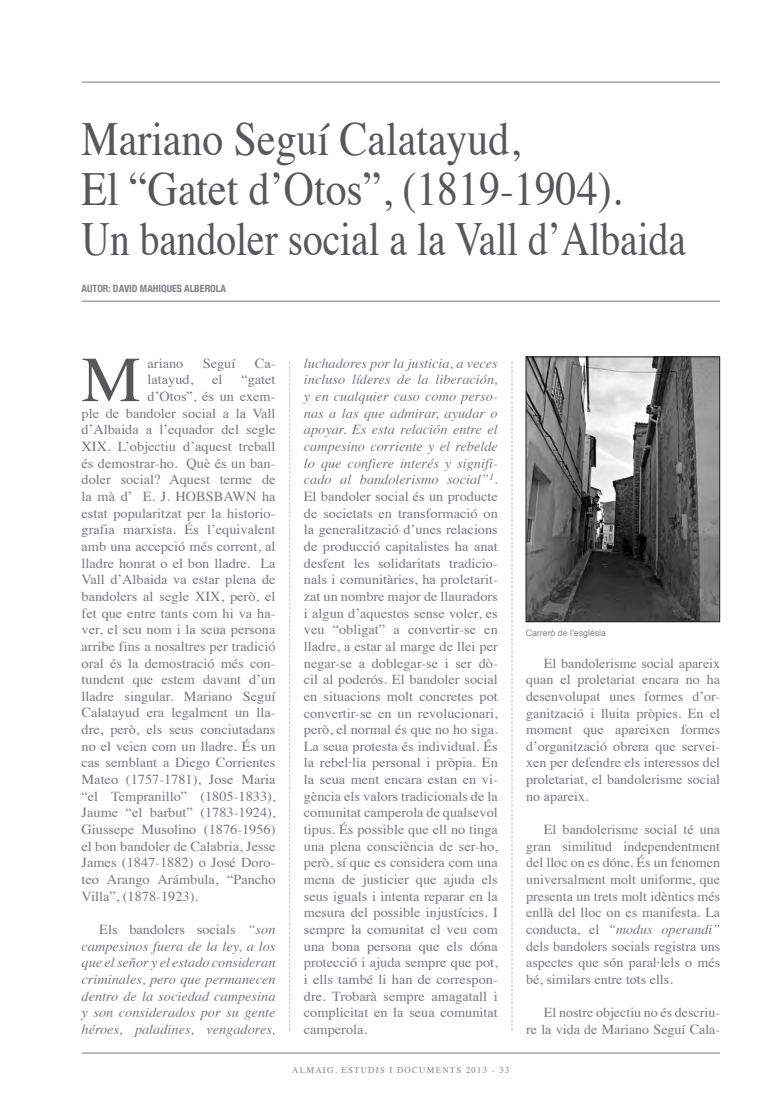
<style>
.page{position:relative;width:784px;height:1102px;background:#fff}
.page>*{position:absolute;margin:0;border:0;box-sizing:border-box;transform-origin:0 0}
.t1{font:64.12px "Times";color:#57585a;scale:1.04 1}
.t2{font:47.5px/50px "Times";color:#57585a;scale:.88 1}
.t3{font:13.75px/16.6px "Times";color:#76787b;text-align:justify;scale:1.04 1}
.t4{font:13.75px/16.6px "Times";color:#76787b;text-align:justify}
.t5{font:italic 13.75px/16.6px "Times";color:#76787b;text-align:justify;scale:1.04 1}
.t6{font:700 condensed 10px "Helvetica Neue";color:#808285}
.t7{font:8.75px "Times";letter-spacing:.14em;color:#808285}
.t8{font:8.75px "Helvetica";color:#808285}
.s1{font-style:normal}
.s2{font-style:italic}
.s3{color:#76787b}
</style>
<div class="page">
<hr style="left:81px;top:81px;width:638px;height:2px;background:#939598">
<hr style="left:81px;top:1052px;width:638px;height:2px;background:#939598">
<hr style="left:81px;top:301px;width:638px;height:1px;background:#939598">
<svg style="left:289px;top:361px;width:1px;height:670px"></svg>
<svg style="left:511px;top:361px;width:1px;height:670px"></svg>
<img style="left:527px;top:358px;width:190px;height:262px">
<div style="left:525px;top:356px;width:194px;height:266px;border:1px solid #231f20"></div>
<h2 class="t2" style="left:82px;top:119px;width:687px">Mariano Seguí Calatayud,<br>El “Gatet d’Otos”, (1819-1904).<br>Un bandoler social a la Vall d’Albaida</h2>
<p class="t6" style="left:82px;top:282px;width:146px">AUTOR: DAVID MAHIQUES ALBEROLA</p>
<h1 class="t1" style="left:81px;top:353px;width:58px">M</h1>
<p class="t3" style="left:147px;top:356px;width:36px">ariano</p>
<p class="t3" style="left:203px;top:356px;width:33px">Seguí</p>
<p class="t3" style="left:255px;top:356px;width:21px">Ca-</p>
<p class="t3" style="left:147px;top:373px;width:45px">latayud,</p>
<p class="t3" style="left:212px;top:373px;width:11px">el</p>
<p class="t3" style="left:241px;top:373px;width:34px">“gatet</p>
<p class="t3" style="left:147px;top:389px;width:124px">d’Otos”, és un exem-</p>
<p class="t3" style="left:81px;top:406px;width:188px">ple de bandoler social a la Vall</p>
<p class="t3" style="left:81px;top:423px;width:188px">d’Albaida a l’equador del segle</p>
<p class="t3" style="left:81px;top:439px;width:188px">XIX. L’objectiu d’aquest treball</p>
<p class="t3" style="left:81px;top:456px;width:188px">és demostrar-ho. Què és un ban-</p>
<p class="t3" style="left:81px;top:473px;width:188px">doler social? Aquest terme de</p>
<p class="t3" style="left:81px;top:489px;width:188px">la mà d’ E. J. HOBSBAWN ha</p>
<p class="t3" style="left:81px;top:506px;width:188px">estat popularitzat per la historio-</p>
<p class="t3" style="left:81px;top:523px;width:188px">grafia marxista. És l’equivalent</p>
<p class="t3" style="left:81px;top:539px;width:188px">amb una accepció més corrent, al</p>
<p class="t3" style="left:81px;top:556px;width:188px">lladre honrat o el bon lladre. La</p>
<p class="t3" style="left:81px;top:573px;width:188px">Vall d’Albaida va estar plena de</p>
<p class="t3" style="left:81px;top:589px;width:188px">bandolers al segle XIX, però, el</p>
<p class="t3" style="left:81px;top:606px;width:188px">fet que entre tants com hi va ha-</p>
<p class="t3" style="left:81px;top:622px;width:188px">ver, el seu nom i la seua persona</p>
<p class="t3" style="left:81px;top:639px;width:188px">arribe fins a nosaltres per tradició</p>
<p class="t3" style="left:81px;top:656px;width:188px">oral és la demostració més con-</p>
<p class="t3" style="left:81px;top:672px;width:188px">tundent que estem davant d’un</p>
<p class="t3" style="left:81px;top:689px;width:188px">lladre singular. Mariano Seguí</p>
<p class="t3" style="left:81px;top:706px;width:188px">Calatayud era legalment un lla-</p>
<p class="t3" style="left:81px;top:722px;width:188px">dre, però, els seus conciutadans</p>
<p class="t3" style="left:81px;top:739px;width:188px">no el veien com un lladre. És un</p>
<p class="t3" style="left:81px;top:756px;width:188px">cas semblant a Diego Corrientes</p>
<p class="t3" style="left:81px;top:772px;width:188px">Mateo (1757-1781), Jose Maria</p>
<p class="t3" style="left:81px;top:789px;width:188px">“el Tempranillo” (1805-1833),</p>
<p class="t3" style="left:81px;top:806px;width:188px">Jaume “el barbut” (1783-1924),</p>
<p class="t3" style="left:81px;top:822px;width:188px">Giussepe Musolino (1876-1956)</p>
<p class="t3" style="left:81px;top:839px;width:188px">el bon bandoler de Calabria, Jesse</p>
<p class="t3" style="left:81px;top:856px;width:188px">James (1847-1882) o José Doro-</p>
<p class="t3" style="left:81px;top:872px;width:188px">teo Arango Arámbula, “Pancho</p>
<p class="t3" style="left:81px;top:889px;width:113px">Villa”, (1878-1923).</p>
<p class="t5" style="left:81px;top:922px;width:188px;text-indent:18px"><span class="s1">Els bandolers socials</span> “son campesinos fuera de la ley, a los que el señor y el estado consideran criminales, pero que permanecen dentro de la sociedad campesina y son considerados por su gente héroes, paladines, vengadores,</p>
<p class="t3" style="left:304px;top:356px;width:188px"><span class="s2">luchadores por la justicia, a veces incluso líderes de la liberación, y en cualquier caso como perso&shy;nas a las que admirar, ayudar o apoyar. Es esta relación entre el campesino corriente y el rebelde lo que confiere interés y signifi&shy;cado al bandolerismo social”</span><sup>1</sup><span class="s2">.<br></span>El bandoler social és un producte de societats en transformació on la generalització d’unes relacions de producció capitalistes ha anat desfent les solidaritats tradicio&shy;nals i comunitàries, ha proletarit&shy;zat un nombre major de llauradors i algun d’aquestos sense voler, es veu “obligat” a convertir-se en lladre, a estar al marge de llei per negar-se a doblegar-se i ser dò&shy;cil al poderós. El bandoler social en situacions molt concretes pot convertir-se en un revolucionari, però, el normal és que no ho siga.<br>La seua protesta és individual. És la rebel·lia personal i pròpia. En la seua ment encara estan en vi&shy;gència els valors tradicionals de la comunitat camperola de qualsevol tipus. És possible que ell no tinga una plena consciència de ser-ho, però, sí que es considera com una mena de justicier que ajuda els seus iguals i intenta reparar en la mesura del possible injustícies. I sempre la comunitat el veu com una bona persona que els dóna protecció i ajuda sempre que pot, i ells també li han de correspon&shy;dre. Trobarà sempre amagatall i complicitat en la seua comunitat camperola.</p>
<p class="t7" style="left:292px;top:1067px;width:218px">ALMAIG, ESTUDIS I DOCUMENTS 2013 <span class="s3">- 33</span></p>
<p class="t8" style="left:525px;top:629px;width:82px">Carreró de l’església</p>
<p class="t4" style="left:526px;top:656px;width:195px;text-indent:18px">El bandolerisme social apareix quan el proletariat encara no ha desenvolupat unes formes d’or&shy;ganització i lluita pròpies. En el moment que apareixen formes d’organització obrera que servei&shy;xen per defendre els interessos del proletariat, el bandolerisme social no apareix.</p>
<p class="t4" style="left:526px;top:822px;width:195px;text-indent:18px">El bandolerisme social té una gran similitud independentment del lloc on es dóne. És un fenomen universalment molt uniforme, que presenta un trets molt idèntics més enllà del lloc on es manifesta. La conducta, el <span class="s2">“modus operandi” </span>dels bandolers socials registra uns aspectes que són paral·lels o més bé, similars entre tots ells.</p>
<p class="t4" style="left:526px;top:1005px;width:195px;text-align:right">El nostre objectiu no és descriu-<br>re la vida de Mariano Seguí Cala-</p>
</div>
